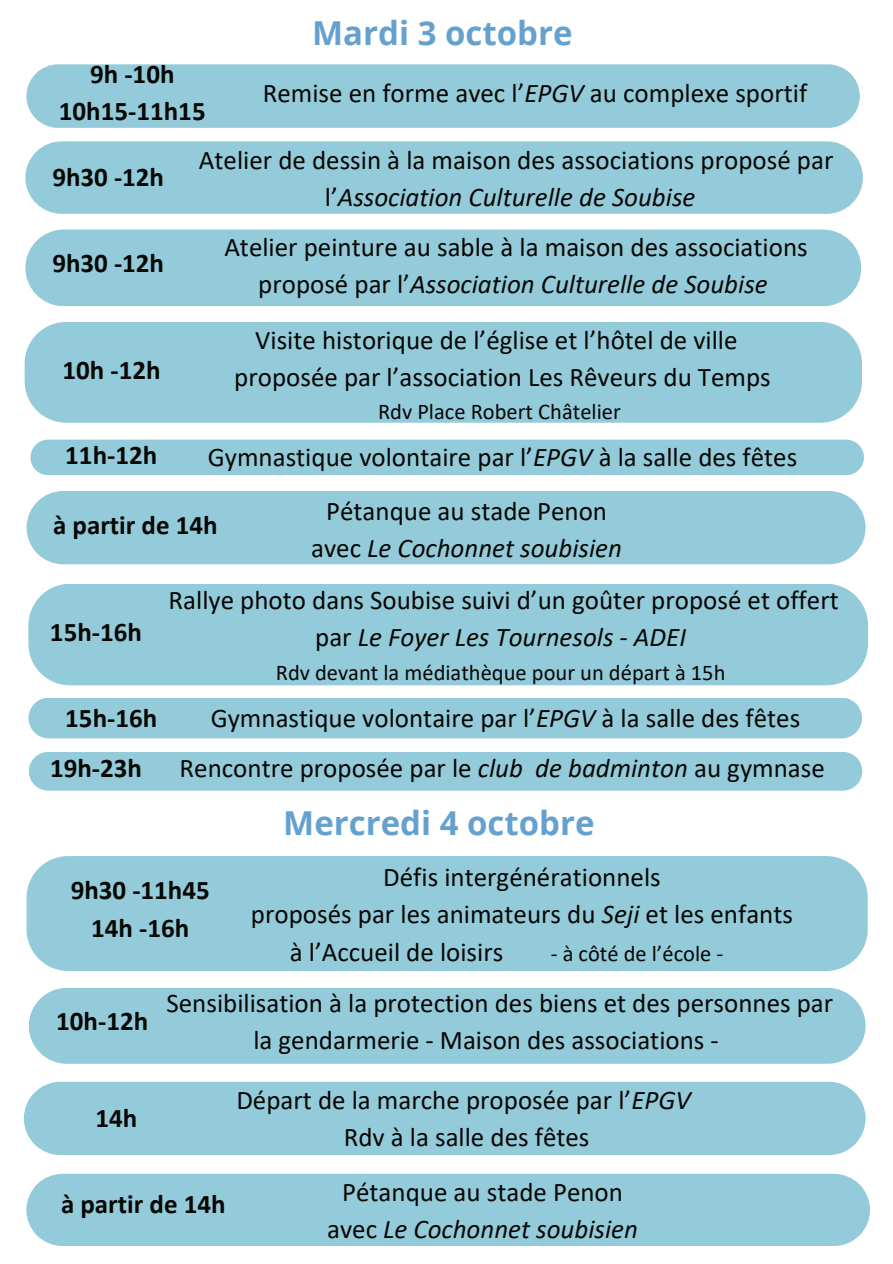
<style>
.page{position:relative;width:893px;height:1264px;background:#fff}
.page>*{position:absolute;margin:0;border:0;box-sizing:border-box;transform-origin:0 0}
.t1{font:700 33px "Open Sans";color:#65a1cf}
.t2{font:27px/37px "Calibri";color:#080704;text-align:center}
.t3{font:700 27px/37px "Calibri";color:#080704;text-align:center}
.t4{font:22.5px "Calibri";color:#080704}
.s1{font-style:italic}
</style>
<div class="page">
<div style="left:29px;top:752px;width:833px;height:38px;background:#93cbdb"></div>
<div style="left:27px;top:491px;width:838px;height:73px;background:#93cbdb"></div>
<div style="left:25px;top:141px;width:837px;height:73px;background:#93cbdb;border-radius:36px"></div>
<div style="left:25px;top:322px;width:836px;height:101px;background:#93cbdb"></div>
<div style="left:30px;top:439px;width:833px;height:36px;background:#93cbdb;border-radius:18px"></div>
<div style="left:26px;top:64px;width:833px;height:64px;background:#93cbdb;border-radius:32px"></div>
<div style="left:25px;top:229px;width:836px;height:77px;background:#93cbdb;border-radius:38px"></div>
<div style="left:28px;top:584px;width:839px;height:101px;background:#93cbdb"></div>
<div style="left:27px;top:856px;width:840px;height:115px;background:#93cbdb"></div>
<div style="left:24px;top:1081px;width:841px;height:74px;background:#93cbdb"></div>
<div style="left:26px;top:1173px;width:844px;height:72px;background:#93cbdb"></div>
<div style="left:28px;top:697px;width:833px;height:41px;background:#93cbdb;border-radius:20px"></div>
<div style="left:29px;top:987px;width:836px;height:76px;background:#93cbdb;border-radius:38px"></div>
<p class="t3" style="left:59px;top:55px;width:148px">9h -10h<br>10h15-11h15</p>
<p class="t1" style="left:312px;top:10px;width:262px">Mardi 3 octobre</p>
<p class="t2" style="left:263px;top:73px;width:546px">Remise en forme avec l’<span class="s1">EPGV</span> au complexe sportif</p>
<p class="t3" style="left:52px;top:158px;width:113px">9h30 -12h</p>
<p class="t3" style="left:52px;top:244px;width:113px">9h30 -12h</p>
<p class="t3" style="left:63px;top:351px;width:100px">10h -12h</p>
<p class="t3" style="left:65px;top:436px;width:93px">11h-12h</p>
<p class="t2" style="left:199px;top:141px;width:636px">Atelier de dessin à la maison des associations proposé par l’<span class="s1">Association Culturelle de Soubise</span></p>
<p class="t2" style="left:224px;top:228px;width:585px">Atelier peinture au sable à la maison des associations proposé par l’<span class="s1">Association Culturelle de Soubise</span></p>
<p class="t2" style="left:234px;top:320px;width:538px">Visite historique de l’église et l’hôtel de ville proposée par l’association Les Rêveurs du Temps</p>
<p class="t4" style="left:378px;top:396px;width:244px">Rdv Place Robert Châtelier</p>
<p class="t2" style="left:208px;top:437px;width:591px">Gymnastique volontaire par l’<span class="s1">EPGV</span> à la salle des fêtes</p>
<p class="t3" style="left:53px;top:506px;width:166px">à partir de 14h</p>
<p class="t2" style="left:311px;top:492px;width:312px">Pétanque au stade Penon avec <span class="s1">Le Cochonnet soubisien</span></p>
<p class="t3" style="left:50px;top:613px;width:93px">15h-16h</p>
<p class="t2" style="left:168px;top:581px;width:671px">Rallye photo dans Soubise suivi d’un goûter proposé et offert par <span class="s1">Le Foyer Les Tournesols - ADEI</span></p>
<p class="t4" style="left:276px;top:657px;width:451px">Rdv devant la médiathèque pour un départ à 15h</p>
<p class="t3" style="left:65px;top:699px;width:93px">15h-16h</p>
<p class="t2" style="left:211px;top:698px;width:591px">Gymnastique volontaire par l’<span class="s1">EPGV</span> à la salle des fêtes</p>
<p class="t3" style="left:50px;top:749px;width:93px">19h-23h</p>
<p class="t2" style="left:180px;top:749px;width:646px">Rencontre proposée par le <span class="s1">club de badminton</span> au gymnase</p>
<p class="t3" style="left:71px;top:871px;width:141px">9h30 -11h45<br>14h -16h</p>
<p class="t1" style="left:283px;top:799px;width:313px">Mercredi 4 octobre</p>
<p class="t2" style="left:251px;top:857px;width:543px">Défis intergénérationnels<br>proposés par les animateurs du <span class="s1">Seji</span> et les enfants</p>
<p class="t2" style="left:290px;top:933px;width:215px">à l’Accueil de loisirs</p>
<p class="t4" style="left:550px;top:937px;width:174px">- à côté de l’école -</p>
<p class="t3" style="left:56px;top:1002px;width:93px">10h-12h</p>
<p class="t3" style="left:96px;top:1099px;width:43px">14h</p>
<p class="t2" style="left:253px;top:983px;width:581px;text-align:left;text-indent:-87px">Sensibilisation à la protection des biens et des personnes par la gendarmerie - Maison des associations -</p>
<p class="t2" style="left:236px;top:1080px;width:456px">Départ de la marche proposée par l’<span class="s1">EPGV<br></span>Rdv à la salle des fêtes</p>
<p class="t3" style="left:61px;top:1184px;width:166px">à partir de 14h</p>
<p class="t2" style="left:327px;top:1173px;width:312px">Pétanque au stade Penon avec <span class="s1">Le Cochonnet soubisien</span></p>
</div>
